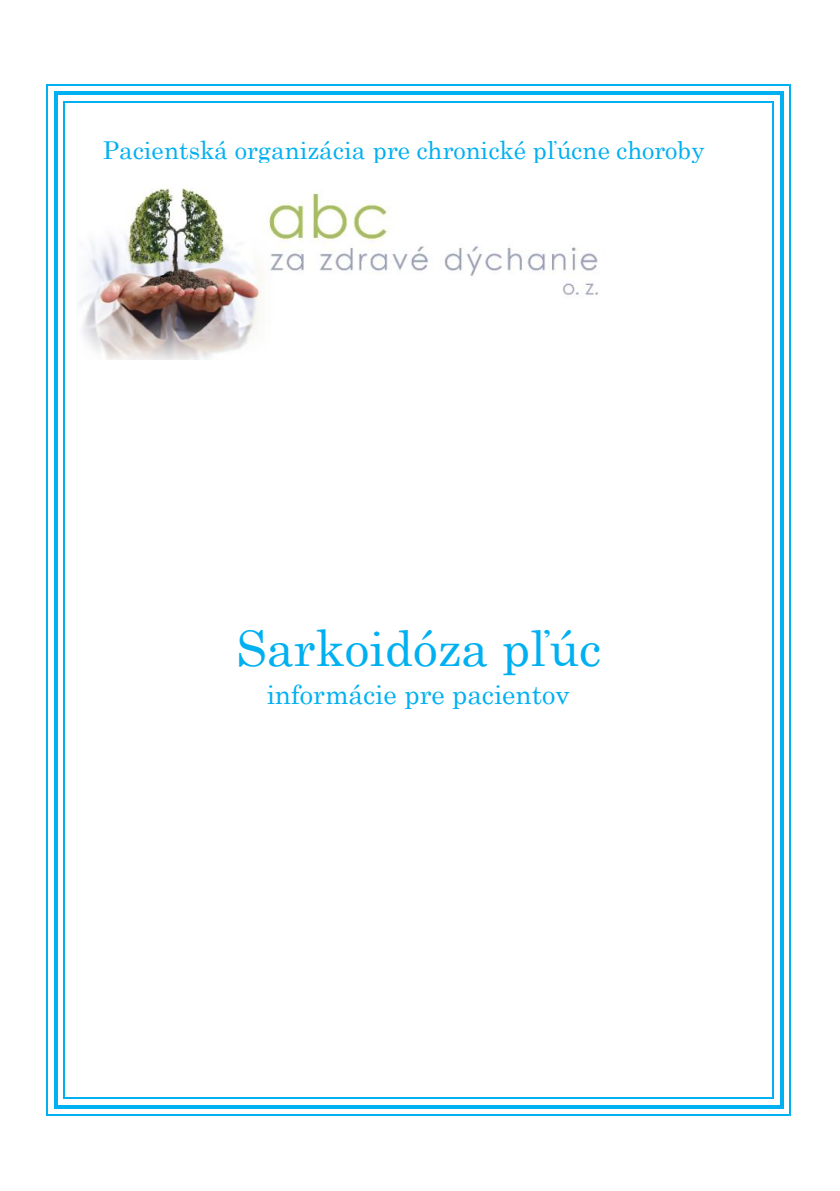
<style>
.page{position:relative;width:840px;height:1191px;background:#fff}
.page>*{position:absolute;margin:0;border:0;box-sizing:border-box;transform-origin:0 0}
.t1{font:49px "Century";color:#00b0f0}
.t2{font:26.6px "Century";color:#00b0f0}
.t3{font:24.6px "Century";color:#00b0f0}
</style>
<div class="page">
<svg style="left:47px;top:84px;width:18px;height:18px"></svg>
<hr style="left:65px;top:84px;width:707px;height:1px;background:#00b0f0">
<hr style="left:65px;top:92px;width:707px;height:3px;background:#00b0f0">
<hr style="left:65px;top:101px;width:707px;height:1px;background:#00b0f0">
<svg style="left:772px;top:84px;width:18px;height:18px"></svg>
<hr style="left:47px;top:102px;width:1px;height:32px;background:#00b0f0">
<hr style="left:54px;top:102px;width:3px;height:32px;background:#00b0f0">
<hr style="left:63px;top:102px;width:2px;height:32px;background:#00b0f0">
<hr style="left:789px;top:102px;width:1px;height:32px;background:#00b0f0">
<svg style="left:780px;top:102px;width:3px;height:32px"></svg>
<hr style="left:772px;top:102px;width:1px;height:32px;background:#00b0f0">
<hr style="left:47px;top:134px;width:1px;height:30px;background:#00b0f0">
<hr style="left:54px;top:134px;width:3px;height:30px;background:#00b0f0">
<hr style="left:63px;top:134px;width:2px;height:30px;background:#00b0f0">
<hr style="left:789px;top:134px;width:1px;height:30px;background:#00b0f0">
<svg style="left:780px;top:134px;width:3px;height:30px"></svg>
<hr style="left:772px;top:134px;width:1px;height:30px;background:#00b0f0">
<hr style="left:47px;top:164px;width:1px;height:196px;background:#00b0f0">
<hr style="left:54px;top:164px;width:3px;height:196px;background:#00b0f0">
<hr style="left:63px;top:164px;width:2px;height:196px;background:#00b0f0">
<hr style="left:789px;top:164px;width:1px;height:196px;background:#00b0f0">
<svg style="left:780px;top:164px;width:3px;height:196px"></svg>
<hr style="left:772px;top:164px;width:1px;height:196px;background:#00b0f0">
<hr style="left:47px;top:360px;width:1px;height:37px;background:#00b0f0">
<hr style="left:54px;top:360px;width:3px;height:37px;background:#00b0f0">
<hr style="left:63px;top:360px;width:2px;height:37px;background:#00b0f0">
<hr style="left:789px;top:360px;width:1px;height:37px;background:#00b0f0">
<svg style="left:780px;top:360px;width:3px;height:37px"></svg>
<hr style="left:772px;top:360px;width:1px;height:37px;background:#00b0f0">
<hr style="left:47px;top:397px;width:1px;height:37px;background:#00b0f0">
<hr style="left:54px;top:397px;width:3px;height:37px;background:#00b0f0">
<hr style="left:63px;top:397px;width:2px;height:37px;background:#00b0f0">
<hr style="left:789px;top:397px;width:1px;height:37px;background:#00b0f0">
<svg style="left:780px;top:397px;width:3px;height:37px"></svg>
<hr style="left:772px;top:397px;width:1px;height:37px;background:#00b0f0">
<hr style="left:47px;top:434px;width:1px;height:37px;background:#00b0f0">
<hr style="left:54px;top:434px;width:3px;height:37px;background:#00b0f0">
<hr style="left:63px;top:434px;width:2px;height:37px;background:#00b0f0">
<hr style="left:789px;top:434px;width:1px;height:37px;background:#00b0f0">
<svg style="left:780px;top:434px;width:3px;height:37px"></svg>
<hr style="left:772px;top:434px;width:1px;height:37px;background:#00b0f0">
<hr style="left:47px;top:471px;width:1px;height:36px;background:#00b0f0">
<hr style="left:54px;top:471px;width:3px;height:36px;background:#00b0f0">
<hr style="left:63px;top:471px;width:2px;height:36px;background:#00b0f0">
<hr style="left:789px;top:471px;width:1px;height:36px;background:#00b0f0">
<svg style="left:780px;top:471px;width:3px;height:36px"></svg>
<hr style="left:772px;top:471px;width:1px;height:36px;background:#00b0f0">
<hr style="left:47px;top:507px;width:1px;height:37px;background:#00b0f0">
<hr style="left:54px;top:507px;width:3px;height:37px;background:#00b0f0">
<hr style="left:63px;top:507px;width:2px;height:37px;background:#00b0f0">
<hr style="left:789px;top:507px;width:1px;height:37px;background:#00b0f0">
<svg style="left:780px;top:507px;width:3px;height:37px"></svg>
<hr style="left:772px;top:507px;width:1px;height:37px;background:#00b0f0">
<hr style="left:47px;top:544px;width:1px;height:37px;background:#00b0f0">
<hr style="left:54px;top:544px;width:3px;height:37px;background:#00b0f0">
<hr style="left:63px;top:544px;width:2px;height:37px;background:#00b0f0">
<hr style="left:789px;top:544px;width:1px;height:37px;background:#00b0f0">
<svg style="left:780px;top:544px;width:3px;height:37px"></svg>
<hr style="left:772px;top:544px;width:1px;height:37px;background:#00b0f0">
<hr style="left:47px;top:581px;width:1px;height:37px;background:#00b0f0">
<hr style="left:54px;top:581px;width:3px;height:37px;background:#00b0f0">
<hr style="left:63px;top:581px;width:2px;height:37px;background:#00b0f0">
<hr style="left:789px;top:581px;width:1px;height:37px;background:#00b0f0">
<svg style="left:780px;top:581px;width:3px;height:37px"></svg>
<hr style="left:772px;top:581px;width:1px;height:37px;background:#00b0f0">
<hr style="left:47px;top:618px;width:1px;height:59px;background:#00b0f0">
<hr style="left:54px;top:618px;width:3px;height:59px;background:#00b0f0">
<hr style="left:63px;top:618px;width:2px;height:59px;background:#00b0f0">
<hr style="left:789px;top:618px;width:1px;height:59px;background:#00b0f0">
<svg style="left:780px;top:618px;width:3px;height:59px"></svg>
<hr style="left:772px;top:618px;width:1px;height:59px;background:#00b0f0">
<hr style="left:47px;top:677px;width:1px;height:32px;background:#00b0f0">
<hr style="left:54px;top:677px;width:3px;height:32px;background:#00b0f0">
<hr style="left:63px;top:677px;width:2px;height:32px;background:#00b0f0">
<hr style="left:789px;top:677px;width:1px;height:32px;background:#00b0f0">
<svg style="left:780px;top:677px;width:3px;height:32px"></svg>
<hr style="left:772px;top:677px;width:1px;height:32px;background:#00b0f0">
<hr style="left:54px;top:709px;width:3px;height:27px;background:#00b0f0">
<hr style="left:63px;top:709px;width:2px;height:27px;background:#00b0f0">
<svg style="left:780px;top:709px;width:3px;height:27px"></svg>
<hr style="left:54px;top:736px;width:3px;height:27px;background:#00b0f0">
<hr style="left:63px;top:736px;width:2px;height:27px;background:#00b0f0">
<svg style="left:780px;top:736px;width:3px;height:27px"></svg>
<hr style="left:54px;top:763px;width:3px;height:27px;background:#00b0f0">
<hr style="left:63px;top:763px;width:2px;height:27px;background:#00b0f0">
<svg style="left:780px;top:763px;width:3px;height:27px"></svg>
<hr style="left:54px;top:790px;width:3px;height:27px;background:#00b0f0">
<hr style="left:63px;top:790px;width:2px;height:27px;background:#00b0f0">
<svg style="left:780px;top:790px;width:3px;height:27px"></svg>
<hr style="left:54px;top:817px;width:3px;height:27px;background:#00b0f0">
<hr style="left:63px;top:817px;width:2px;height:27px;background:#00b0f0">
<svg style="left:780px;top:817px;width:3px;height:27px"></svg>
<hr style="left:54px;top:844px;width:3px;height:27px;background:#00b0f0">
<hr style="left:63px;top:844px;width:2px;height:27px;background:#00b0f0">
<svg style="left:780px;top:844px;width:3px;height:27px"></svg>
<hr style="left:54px;top:871px;width:3px;height:27px;background:#00b0f0">
<hr style="left:63px;top:871px;width:2px;height:27px;background:#00b0f0">
<svg style="left:780px;top:871px;width:3px;height:27px"></svg>
<hr style="left:54px;top:898px;width:3px;height:27px;background:#00b0f0">
<hr style="left:63px;top:898px;width:2px;height:27px;background:#00b0f0">
<svg style="left:780px;top:898px;width:3px;height:27px"></svg>
<hr style="left:54px;top:925px;width:3px;height:27px;background:#00b0f0">
<hr style="left:63px;top:925px;width:2px;height:27px;background:#00b0f0">
<svg style="left:780px;top:925px;width:3px;height:27px"></svg>
<svg style="left:47px;top:709px;width:1px;height:270px"></svg>
<hr style="left:54px;top:952px;width:3px;height:27px;background:#00b0f0">
<hr style="left:63px;top:952px;width:2px;height:27px;background:#00b0f0">
<svg style="left:789px;top:709px;width:1px;height:270px"></svg>
<svg style="left:780px;top:952px;width:3px;height:27px"></svg>
<svg style="left:772px;top:709px;width:1px;height:270px"></svg>
<hr style="left:47px;top:979px;width:1px;height:30px;background:#00b0f0">
<hr style="left:54px;top:979px;width:3px;height:30px;background:#00b0f0">
<hr style="left:63px;top:979px;width:2px;height:30px;background:#00b0f0">
<hr style="left:789px;top:979px;width:1px;height:30px;background:#00b0f0">
<svg style="left:780px;top:979px;width:3px;height:30px"></svg>
<hr style="left:772px;top:979px;width:1px;height:30px;background:#00b0f0">
<svg style="left:47px;top:1009px;width:1px;height:29px"></svg>
<hr style="left:54px;top:1009px;width:3px;height:29px;background:#00b0f0">
<hr style="left:63px;top:1009px;width:2px;height:29px;background:#00b0f0">
<svg style="left:789px;top:1009px;width:1px;height:29px"></svg>
<svg style="left:780px;top:1009px;width:3px;height:29px"></svg>
<svg style="left:772px;top:1009px;width:1px;height:29px"></svg>
<hr style="left:47px;top:1038px;width:1px;height:30px;background:#00b0f0">
<hr style="left:54px;top:1038px;width:3px;height:30px;background:#00b0f0">
<hr style="left:63px;top:1038px;width:2px;height:30px;background:#00b0f0">
<hr style="left:789px;top:1038px;width:1px;height:30px;background:#00b0f0">
<svg style="left:780px;top:1038px;width:3px;height:30px"></svg>
<hr style="left:772px;top:1038px;width:1px;height:30px;background:#00b0f0">
<hr style="left:65px;top:1114px;width:707px;height:1px;background:#00b0f0">
<hr style="left:65px;top:1105px;width:707px;height:3px;background:#00b0f0">
<hr style="left:65px;top:1097px;width:707px;height:2px;background:#00b0f0">
<svg style="left:47px;top:1068px;width:18px;height:47px"></svg>
<hr style="left:54px;top:1068px;width:3px;height:29px;background:#00b0f0">
<hr style="left:63px;top:1068px;width:2px;height:29px;background:#00b0f0">
<svg style="left:772px;top:1068px;width:18px;height:47px"></svg>
<img style="left:79px;top:188px;width:519px;height:171px">
<p class="t3" style="left:103px;top:129px;width:602px">Pacientská organizácia pre chronické pľúcne choroby</p>
<p class="t1" style="left:236px;top:607px;width:366px">Sarkoidóza pľúc</p>
<p class="t2" style="left:266px;top:671px;width:304px">informácie pre pacientov</p>
</div>
